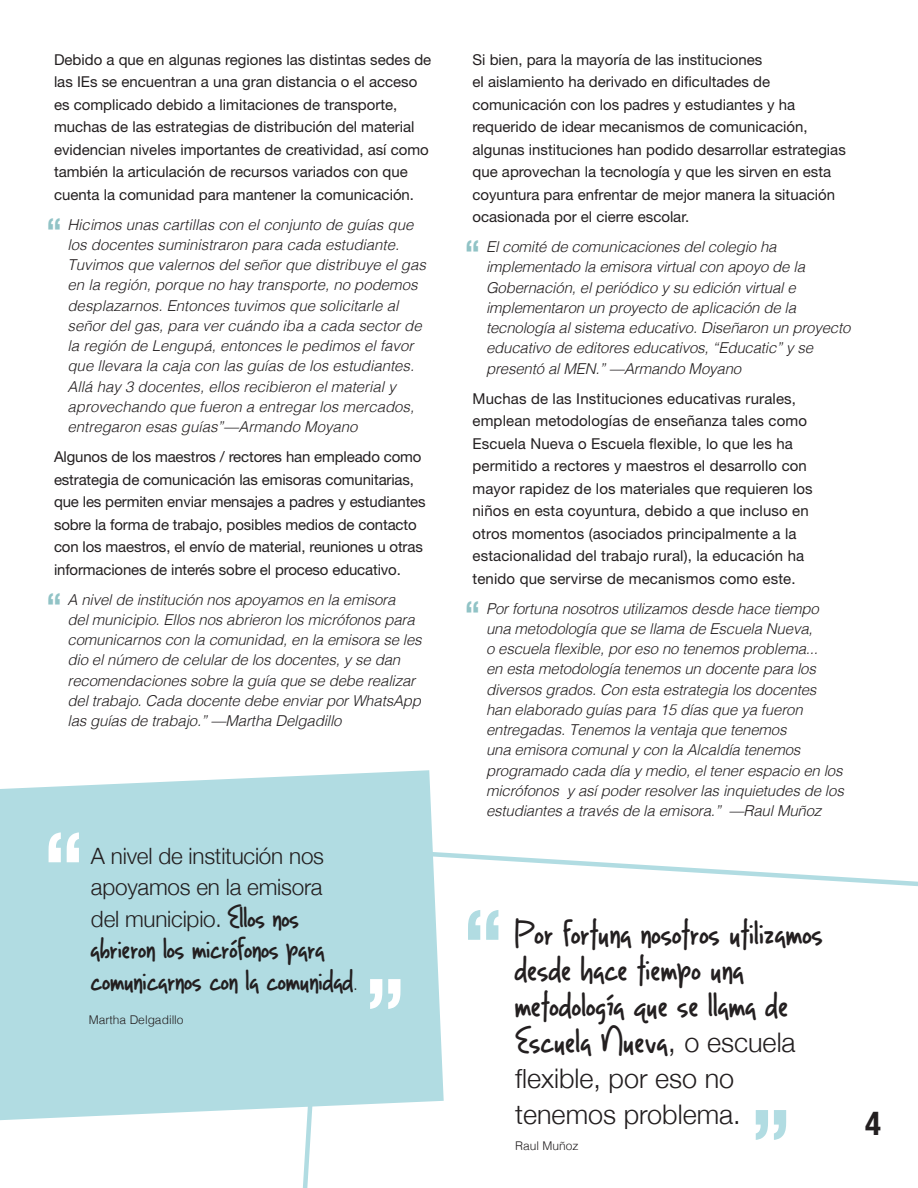
<style>
.page{position:relative;width:918px;height:1188px;background:#fff}
.page>*{position:absolute;margin:0;border:0;box-sizing:border-box;transform-origin:0 0}
.t1{font:700 condensed 93px "Helvetica Neue";color:#fff}
.t2{font:700 condensed 93px "Helvetica Neue";color:#b1dce2}
.t3{font:700 condensed 34.5px "Helvetica Neue";color:#91c3c6}
.t4{font:33px/36px "Lightupthe World";color:#231f20}
.t5{font:700 condensed 33px "Helvetica Neue";color:#231f20}
.In-Quotes{font:28.5px/31.5px "Lightupthe World";letter-spacing:-.01em;color:#231f20}
.t6{font:300 27px/36px "Helvetica Neue";color:#231f20}
.In-Quotes-2{font:300 22.5px/31.5px "Helvetica Neue";letter-spacing:-.01em;color:#231f20;text-align:justify}
.In-Quotes-3{font:italic 300 15px/20.2px "Helvetica";letter-spacing:-.01em;color:#231f20}
.Paragraph_Style_1{font:15px/22.5px "Helvetica Neue LT Std";color:#231f20}
.t7{font:300 12px "Helvetica";color:#231f20}
.s1{font-family:"Lightupthe World";font-weight:400;font-size:28.5px}
.s2{font-family:"Helvetica Neue";font-weight:300;font-size:15px}
.s3{font-family:"Helvetica Neue";font-weight:300;font-size:30px}
.s4{font-family:"Helvetica Neue";font-weight:300;font-size:27px}
</style>
<div class="page">
<svg style="left:303px;top:852px;width:615px;height:336px"></svg>
<svg style="left:0;top:770px;width:446px;height:355px;background:#b7dfe4"></svg>
<p class="Paragraph_Style_1" style="left:54px;top:48px;width:379px">Debido a que en algunas regiones las distintas sedes de las IEs se encuentran a una gran distancia o el acceso es complicado debido a limitaciones de transporte, muchas de las estrategias de distribución del material evidencian niveles importantes de creatividad, así como también la articulación de recursos variados con que cuenta la comunidad para mantener la comunicación.</p>
<p class="In-Quotes-3" style="left:68px;top:213px;width:360px">Hicimos unas cartillas con el conjunto de guías que los docentes suministraron para cada estudiante.<br>Tuvimos que valernos del señor que distribuye el gas en la región, porque no hay transporte, no podemos desplazarnos. Entonces tuvimos que solicitarle al señor del gas, para ver cuándo iba a cada sector de la región de Lengupá, entonces le pedimos el favor que llevara la caja con las guías de los estudiantes.<br>Allá hay 3 docentes, ellos recibieron el material y aprovechando que fueron a entregar los mercados, entregaron esas guías”—Armando Moyano</p>
<p class="Paragraph_Style_1" style="left:54px;top:445px;width:373px">Algunos de los maestros / rectores han empleado como estrategia de comunicación las emisoras comunitarias, que les permiten enviar mensajes a padres y estudiantes sobre la forma de trabajo, posibles medios de contacto con los maestros, el envío de material, reuniones u otras informaciones de interés sobre el proceso educativo.</p>
<p class="In-Quotes-3" style="left:68px;top:588px;width:356px">A nivel de institución nos apoyamos en la emisora<br>del municipio. Ellos nos abrieron los micrófonos para comunicarnos con la comunidad, en la emisora se les dio el número de celular de los docentes, y se dan recomendaciones sobre la guía que se debe realizar del trabajo. Cada docente debe enviar por WhatsApp las guías de trabajo.” —Martha Delgadillo</p>
<p class="t3" style="left:46px;top:203px;width:17px">“</p>
<p class="t3" style="left:46px;top:577px;width:17px">“</p>
<p class="t1" style="left:42px;top:789px;width:45px">“</p>
<p class="In-Quotes-2" style="left:91px;top:838px;width:235px">A nivel de institución nos apoyamos en la emisora del municipio. <span class="s1">Ellos nos</span></p>
<p class="In-Quotes" style="left:91px;top:932px;width:268px">abrieron los micrófonos para comunicarnos con la comunidad<span class="s2">.</span></p>
<p class="t7" style="left:89px;top:1009px;width:96px">Martha Delgadillo</p>
<p class="t1" style="left:407px;top:1053px;width:45px;rotate:-180deg">“</p>
<p class="Paragraph_Style_1" style="left:472px;top:48px;width:375px">Si bien, para la mayoría de las instituciones<br>el aislamiento ha derivado en dificultades de comunicación con los padres y estudiantes y ha requerido de idear mecanismos de comunicación, algunas instituciones han podido desarrollar estrategias que aprovechan la tecnología y que les sirven en esta coyuntura para enfrentar de mejor manera la situación ocasionada por el cierre escolar.</p>
<p class="In-Quotes-3" style="left:486px;top:236px;width:366px">El comité de comunicaciones del colegio ha implementado la emisora virtual con apoyo de la Gobernación, el periódico y su edición virtual e implementaron un proyecto de aplicación de la tecnología al sistema educativo. Diseñaron un proyecto educativo de editores educativos, “Educatic” y se presentó al MEN.” —Armando Moyano</p>
<p class="Paragraph_Style_1" style="left:472px;top:387px;width:342px">Muchas de las Instituciones educativas rurales, emplean metodologías de enseñanza tales como Escuela Nueva o Escuela flexible, lo que les ha permitido a rectores y maestros el desarrollo con mayor rapidez de los materiales que requieren los niños en esta coyuntura, debido a que incluso en otros momentos (asociados principalmente a la estacionalidad del trabajo rural), la educación ha tenido que servirse de mecanismos como este.</p>
<p class="In-Quotes-3" style="left:486px;top:597px;width:359px">Por fortuna nosotros utilizamos desde hace tiempo una metodología que se llama de Escuela Nueva,<br>o escuela flexible, por eso no tenemos problema...<br>en esta metodología tenemos un docente para los diversos grados. Con esta estrategia los docentes han elaborado guías para 15 días que ya fueron entregadas. Tenemos la ventaja que tenemos<br>una emisora comunal y con la Alcaldía tenemos programado cada día y medio, el tener espacio en los micrófonos y así poder resolver las inquietudes de los estudiantes a través de la emisora.” —Raul Muñoz</p>
<p class="t3" style="left:465px;top:224px;width:17px">“</p>
<p class="t3" style="left:465px;top:585px;width:17px">“</p>
<p class="t2" style="left:462px;top:866px;width:45px">“</p>
<p class="t4" style="left:515px;top:914px;width:310px">Por fortuna nosotros utilizamos desde hace tiempo una metodología que se llama de<br>Escuela Nueva<span class="s3">,</span> <span class="s4">o escuela</span></p>
<p class="t6" style="left:515px;top:1058px;width:227px">flexible, por eso no tenemos problema.</p>
<p class="t2" style="left:793px;top:1184px;width:45px;rotate:-180deg">“</p>
<p class="t7" style="left:515px;top:1135px;width:65px">Raul Muñoz</p>
<h3 class="t5" style="left:865px;top:1096px;width:17px">4</h3>
</div>
